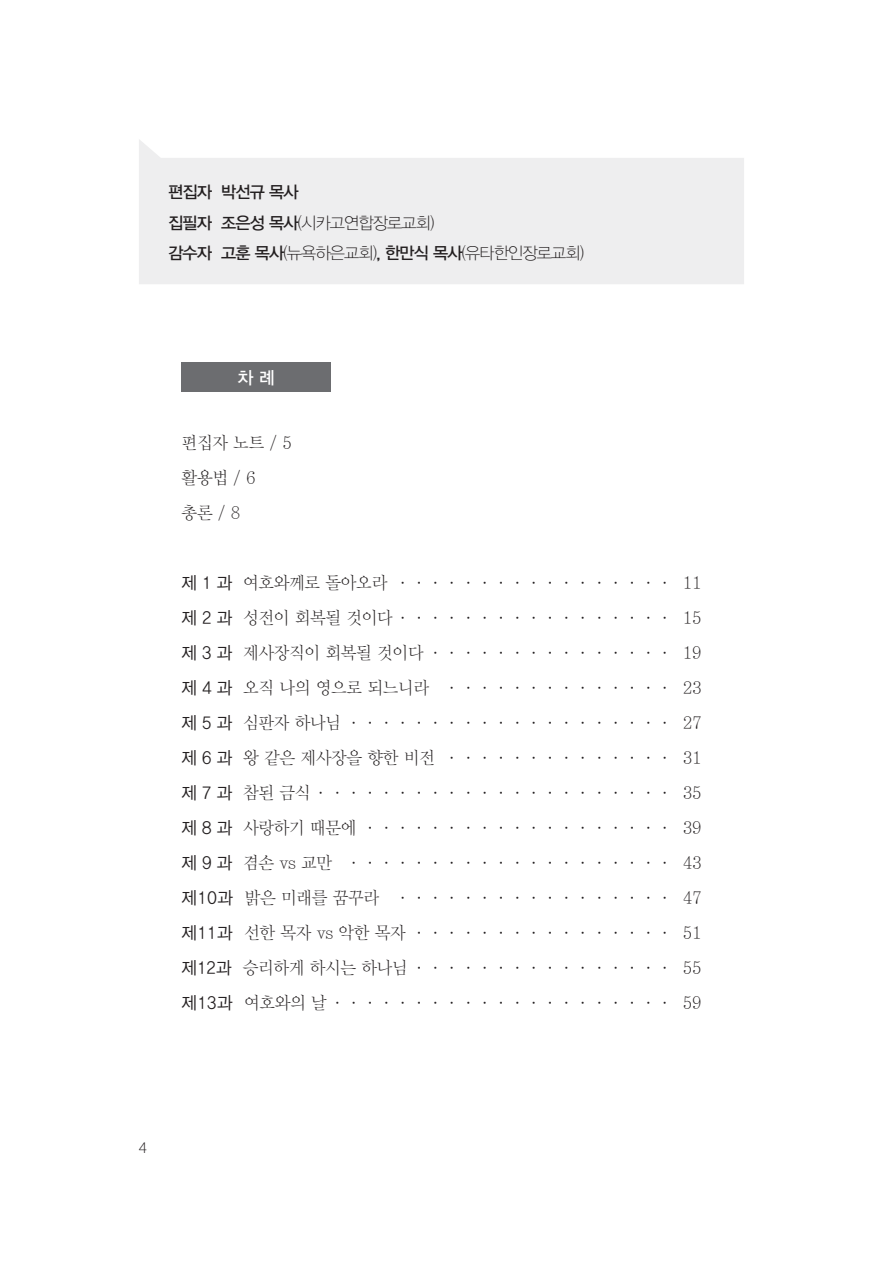
<style>
.page{position:relative;width:883px;height:1265px;background:#fff}
.page>*{position:absolute;margin:0;border:0;box-sizing:border-box;transform-origin:0 0}
.t1{font:17.5px/35px "YDIY Mj O310";letter-spacing:-.015em;color:#231f20;scale:.95 1}
.t2{font:17.5px "YDIYGO330";color:#fff}
.t3{font:16.8px/30.3px "YDIYGO310";letter-spacing:-.05em;color:#231f20}
.t4{font:16.8px "YDIYGO330";letter-spacing:-.05em;color:#231f20}
.t5{font:14.88px "Yoon Gothic Pro 720";color:#231f20}
.s1{font-family:"YDIYGO330"}
.s2{font-family:"YDIYGO320"}
</style>
<div class="page">
<svg style="left:139px;top:140px;width:605px;height:144px;fill:#eeeeef"></svg>
<div style="left:182px;top:362px;width:149px;height:30px;background:#6c6d70"></div>
<p class="t4" style="left:168px;top:183px;width:132px">편집자 박선규 목사</p>
<p class="t3" style="left:168px;top:208px;width:417px"><span class="s1">집필자 조은성 목사</span>(시카고연합장로교회)<br><span class="s1">감수자 고훈 목사</span>(뉴욕하은교회)<span class="s1">, 한만식 목사</span>(유타한인장로교회)</p>
<p class="t2" style="left:237px;top:368px;width:39px">차 례</p>
<p class="t1" style="left:182px;top:426px;width:118px">편집자 노트 / 5 활용법 / 6<br>총론 / 8</p>
<p class="t1" style="left:182px;top:566px;width:549px;text-align:justify"><span class="s2">제 1 과</span> 여호와께로 돌아오라 ················· 11 <span class="s2">제 2 과</span> 성전이 회복될 것이다················· 15 <span class="s2">제 3 과</span> 제사장직이 회복될 것이다 ··············· 19 <span class="s2">제 4 과</span> 오직 나의 영으로 되느니라 ·············· 23 <span class="s2">제 5 과</span> 심판자 하나님 ···················· 27 <span class="s2">제 6 과</span> 왕 같은 제사장을 향한 비전 ·············· 31 <span class="s2">제 7 과</span> 참된 금식······················ 35 <span class="s2">제 8 과</span> 사랑하기 때문에 ··················· 39 <span class="s2">제 9 과</span> 겸손 vs 교만 ···················· 43 <span class="s2">제10과</span> 밝은 미래를 꿈꾸라 ················· 47 <span class="s2">제11과</span> 선한 목자 vs 악한 목자 ················ 51 <span class="s2">제12과</span> 승리하게 하시는 하나님 ················ 55 <span class="s2">제13과</span> 여호와의 날····················· 59</p>
<p class="t5" style="left:139px;top:1138px;width:10px">4</p>
</div>
